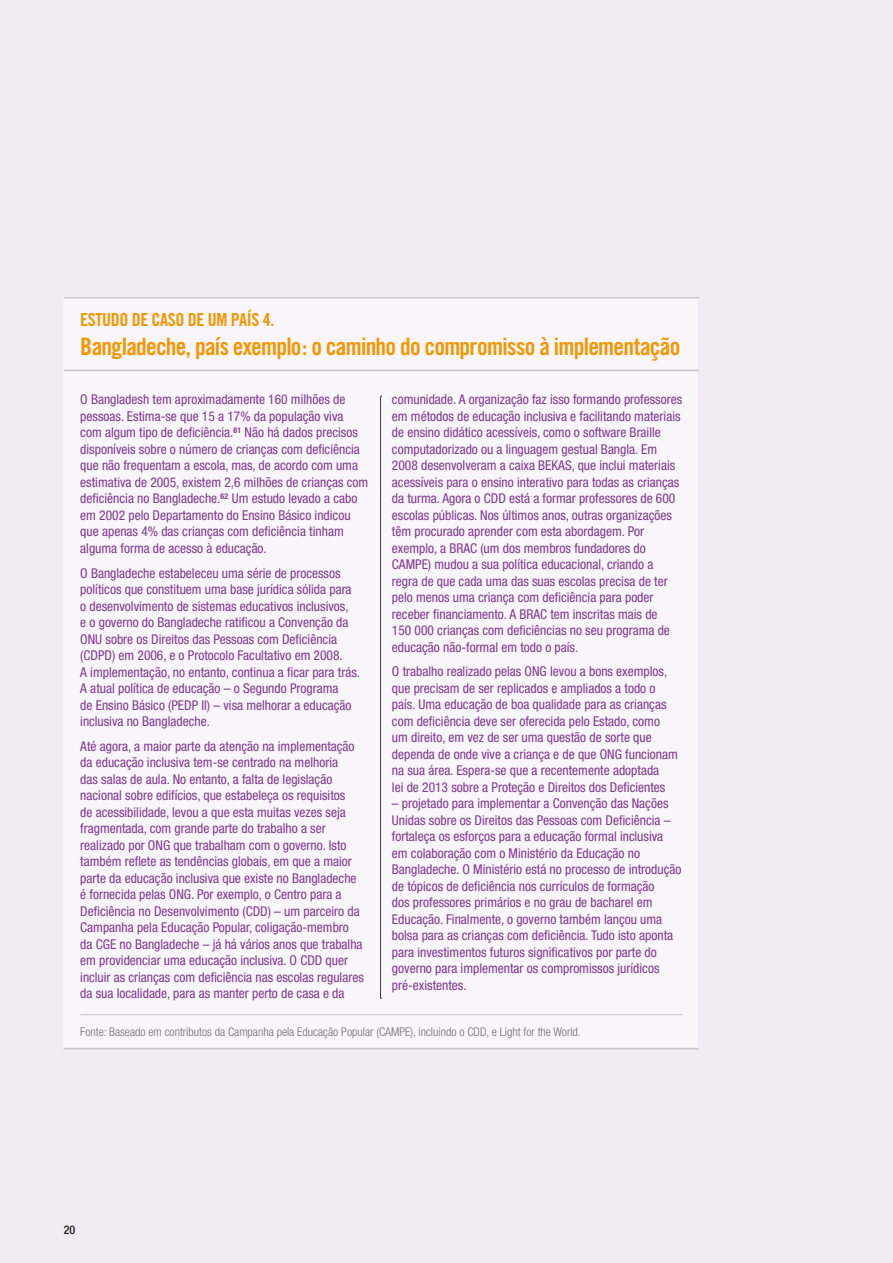
<style>
.page{position:relative;width:893px;height:1263px;background:#f1ebf6}
.page>*{position:absolute;margin:0;border:0;box-sizing:border-box;transform-origin:0 0}
.t1{font:24px "Trade Gothic Bold Cond Twenty";letter-spacing:-.03em;color:#f49600}
.t2{font:18px "Trade Gothic Bold Cond Twenty";letter-spacing:-.02em;color:#f49600}
.t3{font:condensed 13.5px/16.5px "Helvetica Neue LT Std";color:#80388d}
.t4{font:300 condensed 12px "Helvetica Neue LT Std";color:#706f6f}
.t5{font:500 condensed 12px "Helvetica Neue LT Std";color:#1d1d1b}
</style>
<div class="page">
<div style="left:64px;top:297px;width:634px;height:751px;background:#f8f5fb"></div>
<hr style="left:64px;top:297px;width:635px;height:2px;background:#c6c6c6">
<hr style="left:64px;top:370px;width:635px;height:1px;background:#c6c6c6">
<hr style="left:80px;top:1014px;width:602px;height:1px;background:#c6c6c6">
<hr style="left:64px;top:1048px;width:635px;height:1px;background:#c6c6c6">
<svg style="left:380px;top:396px;width:2px;height:603px"></svg>
<h2 class="t2" style="left:80px;top:309px;width:196px">ESTUDO DE CASO DE UM PAÍS 4.</h2>
<h1 class="t1" style="left:80px;top:332px;width:602px">Bangladeche, país exemplo: o caminho do compromisso à implementação</h1>
<p class="t3" style="left:80px;top:391px;width:290px">O Bangladesh tem aproximadamente 160 milhões de pessoas. Estima-se que 15 a 17% da população viva com algum tipo de deficiência.<sup>61</sup> Não há dados precisos disponíveis sobre o número de crianças com deficiência que não frequentam a escola, mas, de acordo com uma estimativa de 2005, existem 2,6 milhões de crianças com deficiência no Bangladeche.<sup>62</sup> Um estudo levado a cabo em 2002 pelo Departamento do Ensino Básico indicou que apenas 4% das crianças com deficiência tinham alguma forma de acesso à educação.</p>
<p class="t3" style="left:80px;top:564px;width:281px">O Bangladeche estabeleceu uma série de processos políticos que constituem uma base jurídica sólida para o desenvolvimento de sistemas educativos inclusivos,<br>e o governo do Bangladeche ratificou a Convenção da ONU sobre os Direitos das Pessoas com Deficiência (CDPD) em 2006, e o Protocolo Facultativo em 2008.<br>A implementação, no entanto, continua a ficar para trás.<br>A atual política de educação – o Segundo Programa<br>de Ensino Básico (PEDP II) – visa melhorar a educação inclusiva no Bangladeche.</p>
<p class="t3" style="left:80px;top:738px;width:285px">Até agora, a maior parte da atenção na implementação da educação inclusiva tem-se centrado na melhoria<br>das salas de aula. No entanto, a falta de legislação nacional sobre edifícios, que estabeleça os requisitos<br>de acessibilidade, levou a que esta muitas vezes seja fragmentada, com grande parte do trabalho a ser realizado por ONG que trabalham com o governo. Isto também reflete as tendências globais, em que a maior parte da educação inclusiva que existe no Bangladeche é fornecida pelas ONG. Por exemplo, o Centro para a Deficiência no Desenvolvimento (CDD) – um parceiro da Campanha pela Educação Popular, coligação-membro da CGE no Bangladeche – já há vários anos que trabalha em providenciar uma educação inclusiva. O CDD quer incluir as crianças com deficiência nas escolas regulares da sua localidade, para as manter perto de casa e da</p>
<p class="t3" style="left:392px;top:391px;width:292px">comunidade. A organização faz isso formando professores em métodos de educação inclusiva e facilitando materiais de ensino didático acessíveis, como o software Braille computadorizado ou a linguagem gestual Bangla. Em 2008 desenvolveram a caixa BEKAS, que inclui materiais acessíveis para o ensino interativo para todas as crianças da turma. Agora o CDD está a formar professores de 600 escolas públicas. Nos últimos anos, outras organizações têm procurado aprender com esta abordagem. Por exemplo, a BRAC (um dos membros fundadores do CAMPE) mudou a sua política educacional, criando a regra de que cada uma das suas escolas precisa de ter pelo menos uma criança com deficiência para poder receber financiamento. A BRAC tem inscritas mais de<br>150 000 crianças com deficiências no seu programa de educação não-formal em todo o país.</p>
<p class="t3" style="left:392px;top:663px;width:287px">O trabalho realizado pelas ONG levou a bons exemplos, que precisam de ser replicados e ampliados a todo o país. Uma educação de boa qualidade para as crianças com deficiência deve ser oferecida pelo Estado, como um direito, em vez de ser uma questão de sorte que dependa de onde vive a criança e de que ONG funcionam na sua área. Espera-se que a recentemente adoptada<br>lei de 2013 sobre a Proteção e Direitos dos Deficientes</p>
<p class="t3" style="left:392px;top:795px;width:291px">– projetado para implementar a Convenção das Nações Unidas sobre os Direitos das Pessoas com Deficiência – fortaleça os esforços para a educação formal inclusiva em colaboração com o Ministério da Educação no Bangladeche. O Ministério está no processo de introdução de tópicos de deficiência nos currículos de formação<br>dos professores primários e no grau de bacharel em Educação. Finalmente, o governo também lançou uma bolsa para as crianças com deficiência. Tudo isto aponta para investimentos futuros significativos por parte do governo para implementar os compromissos jurídicos pré-existentes.</p>
<p class="t4" style="left:80px;top:1025px;width:502px">Fonte: Baseado em contributos da Campanha pela Educação Popular (CAMPE), incluindo o CDD, e Light for the World.</p>
<p class="t5" style="left:64px;top:1222px;width:13px">20</p>
</div>
